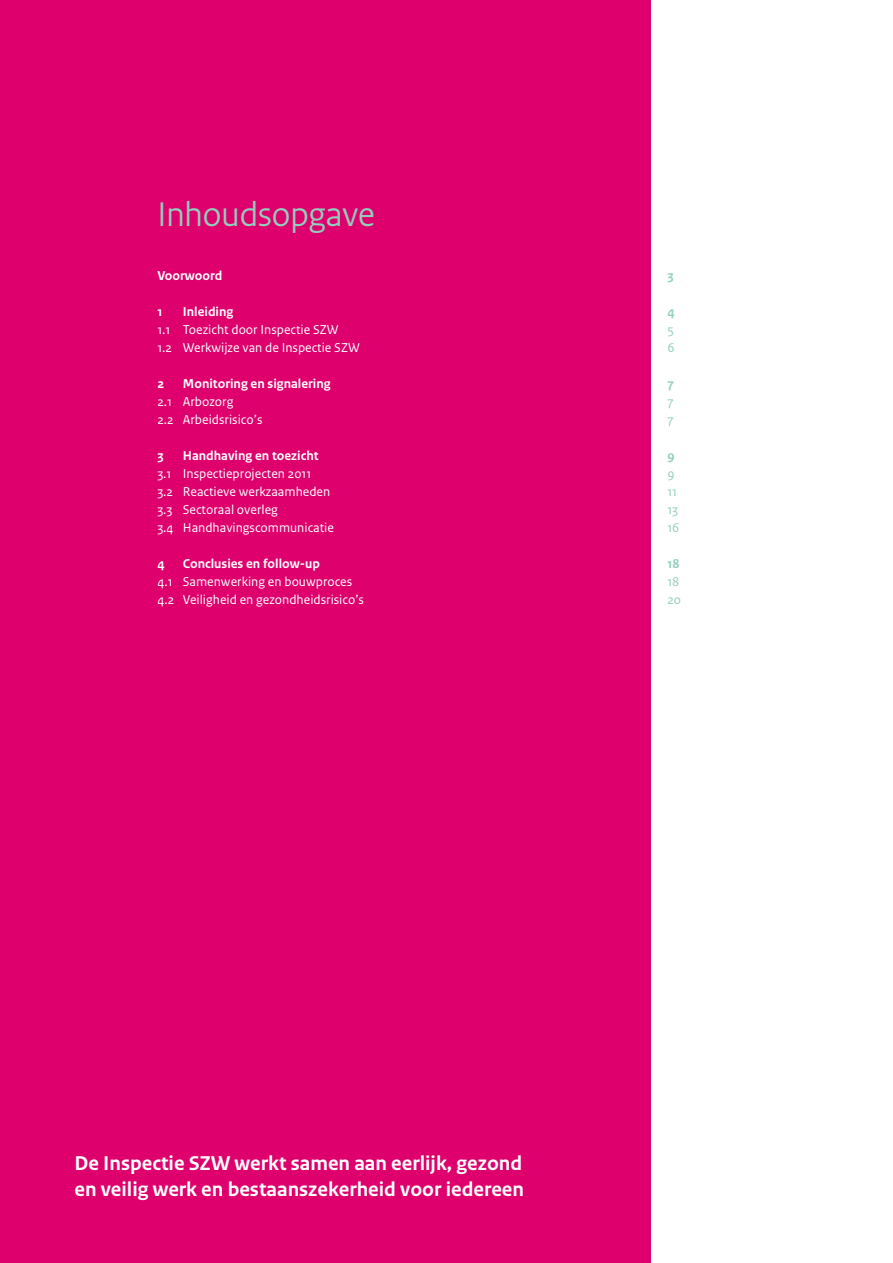
<style>
.page{position:relative;width:893px;height:1263px;background:#fff}
.page>*{position:absolute;margin:0;border:0;box-sizing:border-box;transform-origin:0 0}
.t1{font:36px "Rijksoverheid Sans Heading";color:#92cebd}
.t2{font:700 21px/25.5px "Rijksoverheid Sans Text";color:#fff}
.t3{font:13.5px "Rijksoverheid Sans Text";color:#fff}
.t4{font:700 13.5px "Rijksoverheid Sans Text";color:#fff}
.t5{font:13.5px "Rijksoverheid Sans Text";color:#92cebd}
.t6{font:700 13.5px "Rijksoverheid Sans Text";color:#92cebd}
</style>
<div class="page">
<div style="left:0;top:0;width:651px;height:1263px;background:#de006d"></div>
<h1 class="t1" style="left:157px;top:194px;width:219px">Inhoudsopgave</h1>
<p class="t4" style="left:157px;top:268px;width:67px">Voorwoord</p>
<p class="t6" style="left:667px;top:268px;width:8px">3</p>
<p class="t4" style="left:157px;top:304px;width:7px">1</p>
<p class="t4" style="left:183px;top:304px;width:52px">Inleiding</p>
<p class="t6" style="left:667px;top:304px;width:9px">4</p>
<p class="t3" style="left:157px;top:322px;width:183px">1.1 Toezicht door Inspectie SZW</p>
<p class="t5" style="left:667px;top:322px;width:8px">5</p>
<p class="t3" style="left:157px;top:340px;width:204px">1.2 Werkwijze van de Inspectie SZW</p>
<p class="t5" style="left:667px;top:340px;width:9px">6</p>
<p class="t4" style="left:157px;top:376px;width:8px">2</p>
<p class="t4" style="left:183px;top:376px;width:149px">Monitoring en signalering</p>
<p class="t6" style="left:667px;top:376px;width:8px">7</p>
<p class="t3" style="left:157px;top:394px;width:78px">2.1 Arbozorg</p>
<p class="t5" style="left:667px;top:394px;width:8px">7</p>
<p class="t3" style="left:157px;top:412px;width:107px">2.2 Arbeidsrisico’s</p>
<p class="t5" style="left:667px;top:412px;width:8px">7</p>
<p class="t4" style="left:157px;top:448px;width:8px">3</p>
<p class="t4" style="left:183px;top:448px;width:137px">Handhaving en toezicht</p>
<p class="t6" style="left:667px;top:448px;width:9px">9</p>
<p class="t3" style="left:157px;top:466px;width:156px">3.1 Inspectieprojecten 2011</p>
<p class="t5" style="left:667px;top:466px;width:9px">9</p>
<p class="t3" style="left:157px;top:484px;width:174px">3.2 Reactieve werkzaamheden</p>
<p class="t5" style="left:667px;top:484px;width:11px">11</p>
<p class="t3" style="left:157px;top:502px;width:122px">3.3 Sectoraal overleg</p>
<p class="t5" style="left:667px;top:502px;width:12px">13</p>
<p class="t3" style="left:157px;top:520px;width:178px">3.4 Handhavingscommunicatie</p>
<p class="t5" style="left:667px;top:520px;width:14px">16</p>
<p class="t4" style="left:157px;top:556px;width:9px">4</p>
<p class="t4" style="left:183px;top:556px;width:139px">Conclusies en follow-up</p>
<p class="t6" style="left:667px;top:556px;width:14px">18</p>
<p class="t3" style="left:157px;top:574px;width:196px">4.1 Samenwerking en bouwproces</p>
<p class="t5" style="left:667px;top:574px;width:14px">18</p>
<p class="t3" style="left:157px;top:592px;width:208px">4.2 Veiligheid en gezondheidsrisico’s</p>
<p class="t5" style="left:667px;top:592px;width:15px">20</p>
<h2 class="t2" style="left:74px;top:1151px;width:451px">De Inspectie SZW werkt samen aan eerlijk, gezond en veilig werk en bestaanszekerheid voor iedereen</h2>
</div>
